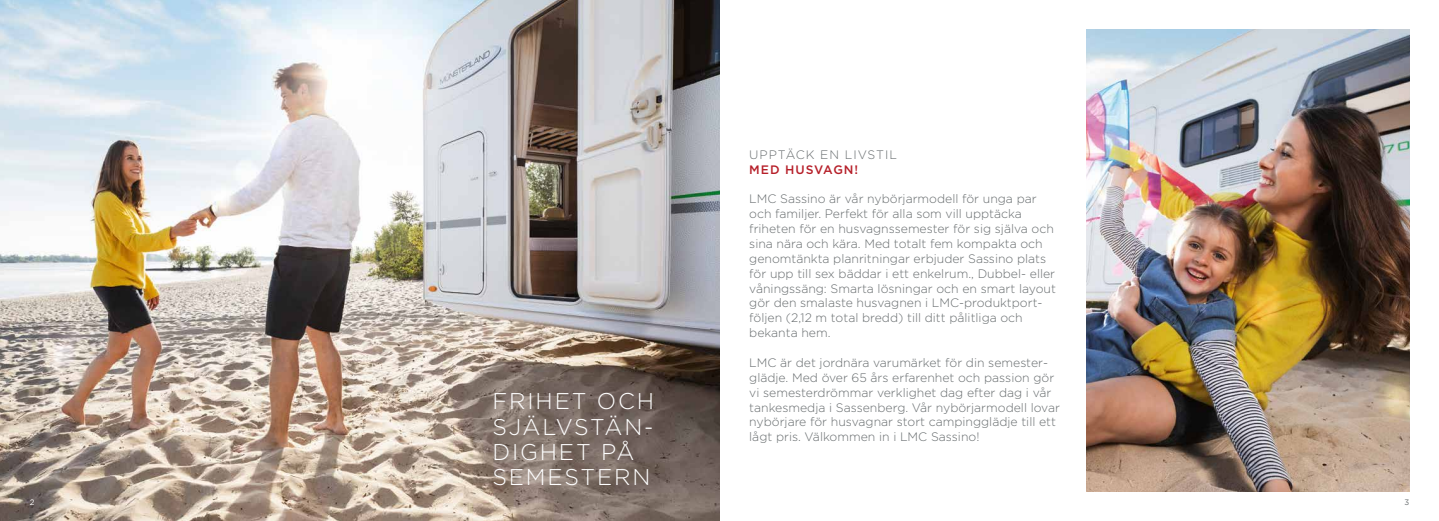
<style>
.page{position:relative;width:1439px;height:521px;background:#fff}
.page>*{position:absolute;margin:0;border:0;box-sizing:border-box;transform-origin:0 0}
.t1{font:300 22.75px/25.4px "Gotham";letter-spacing:.08em;color:#fff}
.t2{font:300 12.25px/14.9px "Gotham";color:#676c6e}
.t3{font:300 12.25px "Gotham";letter-spacing:.08em;color:#676c6e}
.t4{font:500 12.25px "Gotham";letter-spacing:.08em;color:#b61f29}
.t5{font:7.88px "Gotham";color:#fff}
.t6{font:7.88px "Gotham";color:#676c6e}
</style>
<div class="page">
<img style="left:1087px;top:30px;width:322px;height:461px">
<img style="left:0;top:0;width:719px;height:521px">
<h1 class="t1" style="left:492px;top:388px;width:163px">FRIHET OCH<br>SJÄLVSTÄN-<br>DIGHET PÅ<br>SEMESTERN</h1>
<p class="t3" style="left:749px;top:147px;width:149px">UPPTÄCK EN LIVSTIL</p>
<p class="t4" style="left:749px;top:161px;width:111px">MED HUSVAGN!</p>
<p class="t2" style="left:749px;top:191px;width:308px">LMC Sassino är vår nybörjarmodell för unga par och familjer. Perfekt för alla som vill upptäcka friheten för en husvagnssemester för sig själva och sina nära och kära. Med totalt fem kompakta och genomtänkta planritningar erbjuder Sassino plats för upp till sex bäddar i ett enkelrum., Dubbel- eller våningssäng: Smarta lösningar och en smart layout gör den smalaste husvagnen i LMC-produktport&shy;följen (2,12 m total bredd) till ditt pålitliga och bekanta hem.</p>
<p class="t2" style="left:749px;top:355px;width:312px">LMC är det jordnära varumärket för din semester&shy;glädje. Med över 65 års erfarenhet och passion gör vi semesterdrömmar verklighet dag efter dag i vår tankesmedja i Sassenberg. Vår nybörjarmodell lovar nybörjare för husvagnar stort campingglädje till ett lågt pris. Välkommen in i LMC Sassino!</p>
<p class="t5" style="left:30px;top:498px;width:6px">2</p>
<p class="t6" style="left:1404px;top:498px;width:6px">3</p>
</div>
